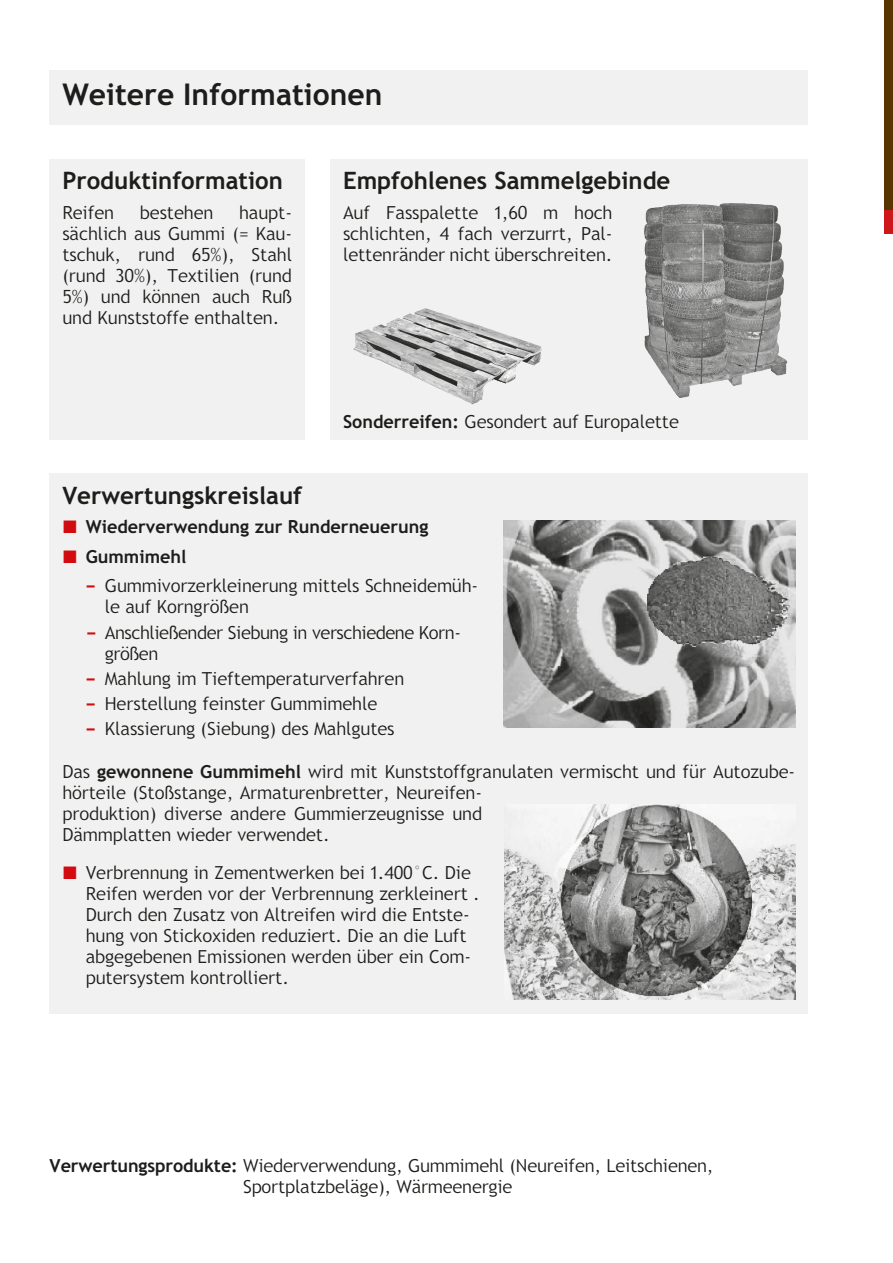
<style>
.page{position:relative;width:893px;height:1263px;background:#fff}
.page>*{position:absolute;margin:0;border:0;box-sizing:border-box;transform-origin:0 0}
.t1{font:700 30px "Trebuchet SBG2";color:#1d1d1b}
.UT{font:700 24px "Trebuchet SBG2";color:#1d1d1b}
.UT_ü_a{font:700 24px "Trebuchet SBG2";color:#1d1d1b}
.FT{font:300 18px/21px "Trebuchet SBG2";color:#1d1d1b}
.FT_m_AZ{font:300 18px/21px "Trebuchet SBG2";letter-spacing:-.005em;color:#1d1d1b;text-align:center}
.FT-2{font:300 18px/21px "Trebuchet SBG2";letter-spacing:-.02em;color:#1d1d1b}
.t2{font:700 18px "Trebuchet SBG2";color:#1d1d1b}
.s1{font-weight:700}
.s2{color:#d20b11}
.s3{font-weight:900;color:#d20b11}
</style>
<div class="page">
<div style="left:884px;top:0;width:9px;height:210px;background:#583400"></div>
<div style="left:884px;top:210px;width:9px;height:24px;background:#cd171a"></div>
<div style="left:50px;top:159px;width:255px;height:280px;background:#f1f1f1"></div>
<div style="left:330px;top:159px;width:478px;height:280px;background:#f1f1f1"></div>
<div style="left:50px;top:70px;width:758px;height:55px;background:#f1f1f1"></div>
<img style="left:644px;top:203px;width:144px;height:194px">
<img style="left:353px;top:308px;width:189px;height:97px">
<div style="left:50px;top:473px;width:758px;height:540px;background:#f1f1f1"></div>
<img style="left:504px;top:521px;width:292px;height:206px">
<img style="left:644px;top:544px;width:148px;height:109px">
<img style="left:504px;top:805px;width:291px;height:195px">
<p class="t1" style="left:62px;top:76px;width:322px">Weitere Informationen</p>
<p class="UT" style="left:62px;top:166px;width:222px">Produktinformation</p>
<p class="FT" style="left:62px;top:202px;width:53px">Reifen</p>
<p class="FT" style="left:140px;top:202px;width:75px">bestehen</p>
<p class="FT" style="left:62px;top:202px;width:231px;text-align:justify;text-indent:177px">haupt&shy;sächlich aus Gummi (= Kau&shy;tschuk, rund 65%), Stahl (rund 30%), Textilien (rund 5%) und können auch Ruß und Kunststoffe enthalten.</p>
<p class="UT" style="left:343px;top:166px;width:329px">Empfohlenes Sammelgebinde</p>
<p class="FT" style="left:343px;top:202px;width:271px;text-align:justify">Auf Fasspalette 1,60 m hoch schlichten, 4 fach verzurrt, Pal&shy;lettenränder nicht überschreiten.</p>
<p class="FT_m_AZ" style="left:343px;top:411px;width:337px"><span class="s1">Sonderreifen:</span> Gesondert auf Europalette</p>
<p class="UT_ü_a" style="left:62px;top:480px;width:241px">Verwertungskreislauf</p>
<p class="t2" style="left:63px;top:516px;width:367px"><span class="s2">■</span> Wiederverwendung zur Runderneuerung</p>
<p class="t2" style="left:63px;top:545px;width:125px"><span class="s2">■</span> Gummimehl</p>
<p class="FT" style="left:105px;top:576px;width:375px;text-indent:-20px"><span class="s3">−</span> Gummivorzerkleinerung mittels Schneidemüh&shy;le auf Korngrößen</p>
<p class="FT-2" style="left:105px;top:622px;width:358px;text-indent:-19px"><span class="s3">−</span> Anschließender Siebung in verschiedene Korn&shy;größen</p>
<p class="FT" style="left:85px;top:668px;width:320px"><span class="s3">−</span> Mahlung im Tieftemperaturverfahren</p>
<p class="FT" style="left:85px;top:693px;width:293px"><span class="s3">−</span> Herstellung feinster Gummimehle</p>
<p class="FT" style="left:85px;top:719px;width:311px"><span class="s3">−</span> Klassierung (Siebung) des Mahlgutes</p>
<p class="FT" style="left:62px;top:761px;width:734px">Das <span class="s1">gewonnene Gummimehl</span> wird mit Kunststoffgranulaten vermischt und für Autozube&shy;hörteile (Stoßstange, Armaturenbretter, Neureifen-<br>produktion) diverse andere Gummierzeugnisse und<br>Dämmplatten wieder verwendet.</p>
<p class="FT" style="left:86px;top:862px;width:396px;text-indent:-23px"><span class="s2">■</span> Verbrennung in Zementwerken bei 1.400°C. Die Reifen werden vor der Verbrennung zerkleinert .<br>Durch den Zusatz von Altreifen wird die Entste&shy;hung von Stickoxiden reduziert. Die an die Luft abgegebenen Emissionen werden über ein Com&shy;putersystem kontrolliert.</p>
<p class="FT_m_AZ" style="left:50px;top:1155px;width:665px"><span class="s1">Verwertungsprodukte:</span> Wiederverwendung, Gummimehl (Neureifen, Leitschienen,<br>Sportplatzbeläge), Wärmeenergie</p>
</div>
